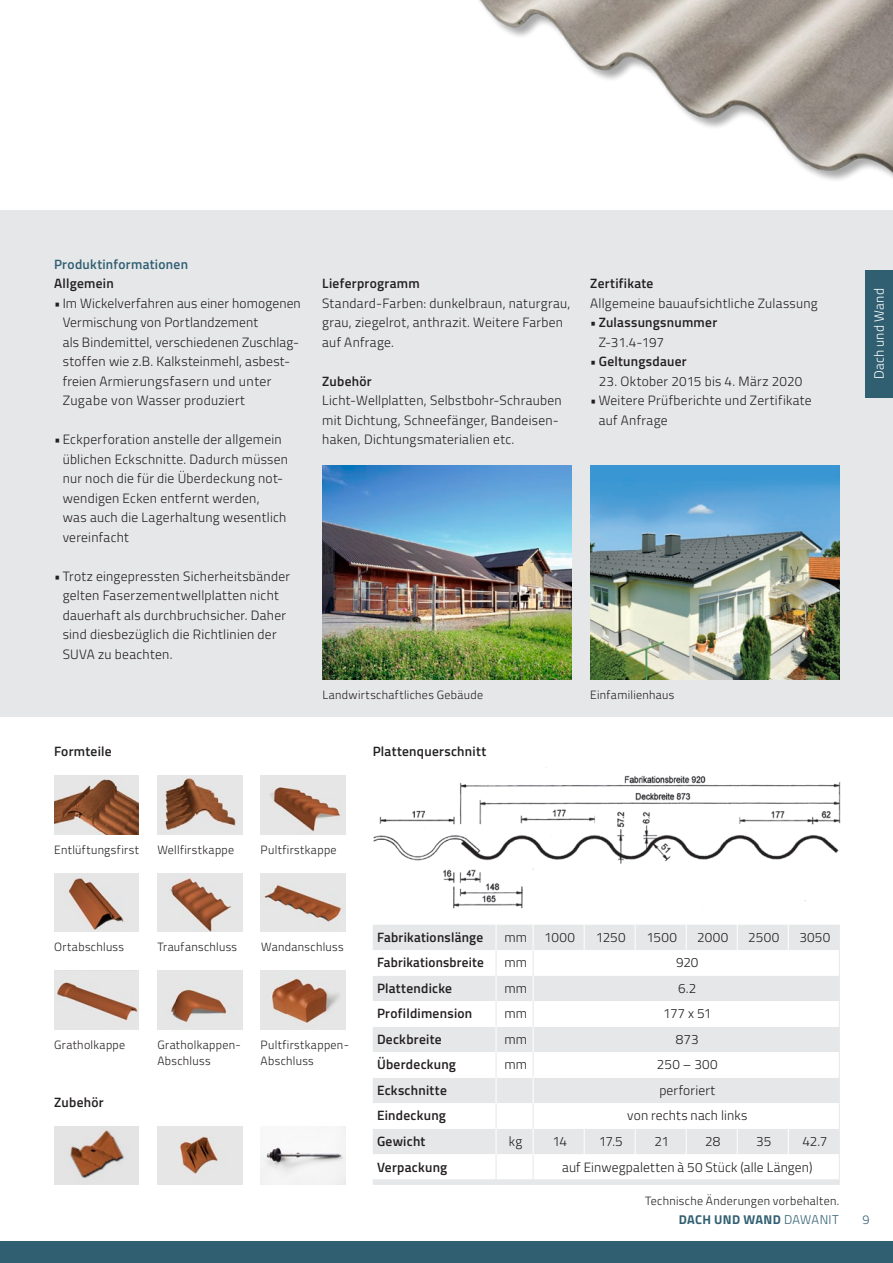
<style>
.page{position:relative;width:893px;height:1263px;background:#fff}
.page>*{position:absolute;margin:0;border:0;box-sizing:border-box;transform-origin:0 0}
.Lauftext_Flattersatz{font:300 13.5px/19.5px "Titillium Web";letter-spacing:.02em;color:#231f20}
.Lauftext{font:300 13.5px "Titillium Web";letter-spacing:.01em;color:#231f20}
.Titel_Schwarz{font:600 13.5px "Titillium Web";letter-spacing:.02em;color:#231f20}
.Beschreibung_Titel_S{font:600 13.5px/19.5px "Titillium Web";letter-spacing:.02em;color:#231f20}
.Beschreibung_Titel_G{font:600 13.5px "Titillium Web";letter-spacing:.02em;color:#231f20}
.Beschreibung_Titel_B{font:600 13.5px "Titillium Web";letter-spacing:.02em;color:#305f71}
.Beschreibung_Titel_S-2{font:300 13.5px "Titillium Web";letter-spacing:.02em;color:#fff}
.Fusszeile_Blau{font:700 12.75px "Titillium Web";letter-spacing:.025em;color:#305f71}
.Untertitel_Produkt{font:300 12.75px "Titillium Web";color:#305f71}
.Bildlegenden{font:300 12px/16.5px "Titillium Web";letter-spacing:.025em;color:#231f20}
.s1{font-weight:300}
</style>
<div class="page">
<div style="left:0;top:210px;width:893px;height:507px;background:#e6e7e9"></div>
<div style="left:0;top:1242px;width:893px;height:21px;background:#305f71"></div>
<img style="left:479px;top:0;width:414px;height:180px">
<img style="left:322px;top:465px;width:249px;height:215px">
<img style="left:590px;top:465px;width:250px;height:215px">
<div style="left:373px;top:925px;width:466px;height:259px;background:#e6e7e9"></div>
<svg style="left:373px;top:950px;width:466px;height:229px"></svg>
<svg style="left:584px;top:925px;width:1px;height:25px"></svg>
<svg style="left:635px;top:925px;width:1px;height:25px"></svg>
<svg style="left:686px;top:925px;width:1px;height:25px"></svg>
<svg style="left:737px;top:925px;width:1px;height:25px"></svg>
<svg style="left:788px;top:925px;width:1px;height:25px"></svg>
<svg style="left:584px;top:1129px;width:1px;height:25px"></svg>
<svg style="left:635px;top:1129px;width:1px;height:25px"></svg>
<svg style="left:686px;top:1129px;width:1px;height:25px"></svg>
<svg style="left:737px;top:1129px;width:1px;height:25px"></svg>
<svg style="left:788px;top:1129px;width:1px;height:25px"></svg>
<svg style="left:496px;top:925px;width:1px;height:254px"></svg>
<svg style="left:533px;top:925px;width:1px;height:254px"></svg>
<hr style="left:373px;top:1179px;width:123px;height:1px;background:#e6e7e9">
<hr style="left:496px;top:1179px;width:37px;height:1px;background:#e6e7e9">
<hr style="left:533px;top:1179px;width:51px;height:1px;background:#e6e7e9">
<hr style="left:584px;top:1179px;width:51px;height:1px;background:#e6e7e9">
<hr style="left:635px;top:1179px;width:51px;height:1px;background:#e6e7e9">
<hr style="left:686px;top:1179px;width:51px;height:1px;background:#e6e7e9">
<hr style="left:737px;top:1179px;width:51px;height:1px;background:#e6e7e9">
<hr style="left:788px;top:1179px;width:52px;height:1px;background:#e6e7e9">
<hr style="left:373px;top:1184px;width:123px;height:1px;background:#e6e7e9">
<hr style="left:496px;top:1184px;width:37px;height:1px;background:#e6e7e9">
<hr style="left:533px;top:1184px;width:51px;height:1px;background:#e6e7e9">
<hr style="left:584px;top:1184px;width:51px;height:1px;background:#e6e7e9">
<hr style="left:635px;top:1184px;width:51px;height:1px;background:#e6e7e9">
<hr style="left:686px;top:1184px;width:51px;height:1px;background:#e6e7e9">
<hr style="left:737px;top:1184px;width:51px;height:1px;background:#e6e7e9">
<hr style="left:788px;top:1184px;width:52px;height:1px;background:#e6e7e9">
<svg style="left:839px;top:925px;width:1px;height:259px"></svg>
<img style="left:373px;top:767px;width:468px;height:142px">
<img style="left:54px;top:775px;width:85px;height:59px">
<img style="left:261px;top:775px;width:84px;height:59px">
<img style="left:157px;top:775px;width:85px;height:59px">
<img style="left:54px;top:971px;width:85px;height:58px">
<img style="left:261px;top:1126px;width:84px;height:59px">
<img style="left:157px;top:971px;width:85px;height:58px">
<img style="left:261px;top:971px;width:84px;height:58px">
<img style="left:54px;top:1126px;width:85px;height:59px">
<img style="left:157px;top:1126px;width:85px;height:59px">
<img style="left:157px;top:873px;width:85px;height:59px">
<img style="left:261px;top:873px;width:84px;height:59px">
<img style="left:54px;top:873px;width:85px;height:59px">
<div style="left:866px;top:270px;width:27px;height:127px;background:#305f71"></div>
<p class="Beschreibung_Titel_B" style="left:54px;top:254px;width:135px">Produktinformationen</p>
<p class="Beschreibung_Titel_S" style="left:54px;top:273px;width:61px">Allgemein</p>
<p class="Lauftext_Flattersatz" style="left:63px;top:292px;width:240px;text-indent:-9px">• Im Wickelverfahren aus einer homogenen Vermischung von Portlandzement<br>als Bindemittel, verschiedenen Zuschlag&shy;stoffen wie z.B. Kalksteinmehl, asbest&shy;freien Armierungsfasern und unter Zugabe von Wasser produziert</p>
<p class="Lauftext_Flattersatz" style="left:63px;top:429px;width:227px;text-indent:-9px">•Eckperforation anstelle der allgemein üblichen Eckschnitte. Dadurch müssen nur noch die für die Überdeckung not&shy;wendigen Ecken entfernt werden,<br>was auch die Lagerhaltung wesentlich vereinfacht</p>
<p class="Lauftext_Flattersatz" style="left:63px;top:565px;width:229px;text-indent:-9px">• Trotz eingepressten Sicherheitsbänder gelten Faserzementwellplatten nicht dauerhaft als durchbruchsicher. Daher sind diesbezüglich die Richtlinien der SUVA zu beachten.</p>
<p class="Beschreibung_Titel_G" style="left:322px;top:273px;width:99px">Lieferprogramm</p>
<p class="Lauftext_Flattersatz" style="left:322px;top:292px;width:250px">Standard-Farben: dunkelbraun, naturgrau, grau, ziegelrot, anthrazit. Weitere Farben auf Anfrage.</p>
<p class="Beschreibung_Titel_G" style="left:322px;top:371px;width:51px">Zubehör</p>
<p class="Lauftext_Flattersatz" style="left:322px;top:390px;width:241px">Licht-Wellplatten, Selbstbohr-Schrauben mit Dichtung, Schneefänger, Bandeisen&shy;haken, Dichtungsmaterialien etc.</p>
<p class="Beschreibung_Titel_G" style="left:590px;top:273px;width:65px">Zertifikate</p>
<p class="Lauftext_Flattersatz" style="left:590px;top:292px;width:229px">Allgemeine bauaufsichtliche Zulassung</p>
<p class="Beschreibung_Titel_S" style="left:599px;top:312px;width:120px;text-indent:-9px">• Zulassungsnummer<br><span class="s1">Z-31.4-197</span></p>
<p class="Beschreibung_Titel_S" style="left:590px;top:351px;width:98px">• Geltungsdauer</p>
<p class="Lauftext_Flattersatz" style="left:599px;top:370px;width:205px">23. Oktober 2015 bis 4. März 2020</p>
<p class="Lauftext_Flattersatz" style="left:599px;top:390px;width:214px;text-indent:-9px">• Weitere Prüfberichte und Zertifikate auf Anfrage</p>
<p class="Bildlegenden" style="left:322px;top:686px;width:162px">Landwirtschaftliches Gebäude</p>
<p class="Bildlegenden" style="left:590px;top:686px;width:86px">Einfamilienhaus</p>
<p class="Beschreibung_Titel_S" style="left:54px;top:741px;width:59px">Formteile</p>
<p class="Beschreibung_Titel_S" style="left:373px;top:741px;width:115px">Plattenquerschnitt</p>
<p class="Beschreibung_Titel_S-2" style="left:869px;top:379px;width:93px;rotate:-90deg">Dach und Wand</p>
<p class="Bildlegenden" style="left:54px;top:840px;width:86px">Entlüftungsfirst</p>
<p class="Bildlegenden" style="left:157px;top:840px;width:78px">Wellfirstkappe</p>
<p class="Bildlegenden" style="left:261px;top:840px;width:78px">Pultfirstkappe</p>
<p class="Bildlegenden" style="left:54px;top:938px;width:71px">Ortabschluss</p>
<p class="Bildlegenden" style="left:157px;top:938px;width:81px">Traufanschluss</p>
<p class="Bildlegenden" style="left:261px;top:938px;width:84px">Wandanschluss</p>
<p class="Bildlegenden" style="left:54px;top:1035px;width:73px">Gratholkappe</p>
<p class="Beschreibung_Titel_S" style="left:54px;top:1092px;width:51px">Zubehör</p>
<p class="Bildlegenden" style="left:157px;top:1035px;width:85px">Gratholkappen-</p>
<p class="Bildlegenden" style="left:157px;top:1052px;width:55px">Abschluss</p>
<p class="Bildlegenden" style="left:261px;top:1035px;width:90px">Pultfirstkappen-<br>Abschluss</p>
<p class="Titel_Schwarz" style="left:377px;top:927px;width:108px">Fabrikationslänge</p>
<p class="Lauftext" style="left:504px;top:927px;width:24px">mm</p>
<p class="Lauftext" style="left:544px;top:927px;width:32px">1000</p>
<p class="Lauftext" style="left:596px;top:927px;width:31px">1250</p>
<p class="Lauftext" style="left:647px;top:927px;width:32px">1500</p>
<p class="Lauftext" style="left:697px;top:927px;width:33px">2000</p>
<p class="Lauftext" style="left:748px;top:927px;width:33px">2500</p>
<p class="Lauftext" style="left:799px;top:927px;width:32px">3050</p>
<p class="Titel_Schwarz" style="left:377px;top:952px;width:108px">Fabrikationsbreite</p>
<p class="Lauftext" style="left:504px;top:953px;width:24px">mm</p>
<p class="Lauftext" style="left:676px;top:953px;width:24px">920</p>
<p class="Titel_Schwarz" style="left:377px;top:978px;width:77px">Plattendicke</p>
<p class="Lauftext" style="left:504px;top:978px;width:24px">mm</p>
<p class="Lauftext" style="left:678px;top:978px;width:20px">6.2</p>
<p class="Titel_Schwarz" style="left:377px;top:1003px;width:97px">Profildimension</p>
<p class="Lauftext" style="left:504px;top:1004px;width:24px">mm</p>
<p class="Lauftext" style="left:663px;top:1004px;width:50px">177 x 51</p>
<p class="Titel_Schwarz" style="left:377px;top:1029px;width:66px">Deckbreite</p>
<p class="Lauftext" style="left:504px;top:1029px;width:24px">mm</p>
<p class="Lauftext" style="left:676px;top:1029px;width:24px">873</p>
<p class="Titel_Schwarz" style="left:377px;top:1054px;width:81px">Überdeckung</p>
<p class="Lauftext" style="left:504px;top:1055px;width:24px">mm</p>
<p class="Lauftext" style="left:657px;top:1055px;width:62px">250 – 300</p>
<p class="Titel_Schwarz" style="left:377px;top:1080px;width:71px">Eckschnitte</p>
<p class="Lauftext" style="left:659px;top:1080px;width:57px">perforiert</p>
<p class="Titel_Schwarz" style="left:377px;top:1105px;width:70px">Eindeckung</p>
<p class="Lauftext" style="left:627px;top:1106px;width:122px">von rechts nach links</p>
<p class="Titel_Schwarz" style="left:377px;top:1131px;width:50px">Gewicht</p>
<p class="Lauftext" style="left:509px;top:1131px;width:15px">kg</p>
<p class="Lauftext" style="left:552px;top:1131px;width:16px">14</p>
<p class="Lauftext" style="left:599px;top:1131px;width:26px">17.5</p>
<p class="Lauftext" style="left:654px;top:1131px;width:16px">21</p>
<p class="Lauftext" style="left:705px;top:1131px;width:17px">28</p>
<p class="Lauftext" style="left:756px;top:1131px;width:17px">35</p>
<p class="Lauftext" style="left:802px;top:1131px;width:26px">42.7</p>
<p class="Titel_Schwarz" style="left:377px;top:1157px;width:72px">Verpackung</p>
<p class="Lauftext" style="left:562px;top:1157px;width:252px">auf Einwegpaletten à 50 Stück (alle Längen)</p>
<p class="Bildlegenden" style="left:645px;top:1191px;width:196px">Technische Änderungen vorbehalten.</p>
<p class="Fusszeile_Blau" style="left:679px;top:1210px;width:162px">DACH UND WAND <span class="s1">DAWANIT</span></p>
<p class="Untertitel_Produkt" style="left:862px;top:1210px;width:9px">9</p>
</div>
